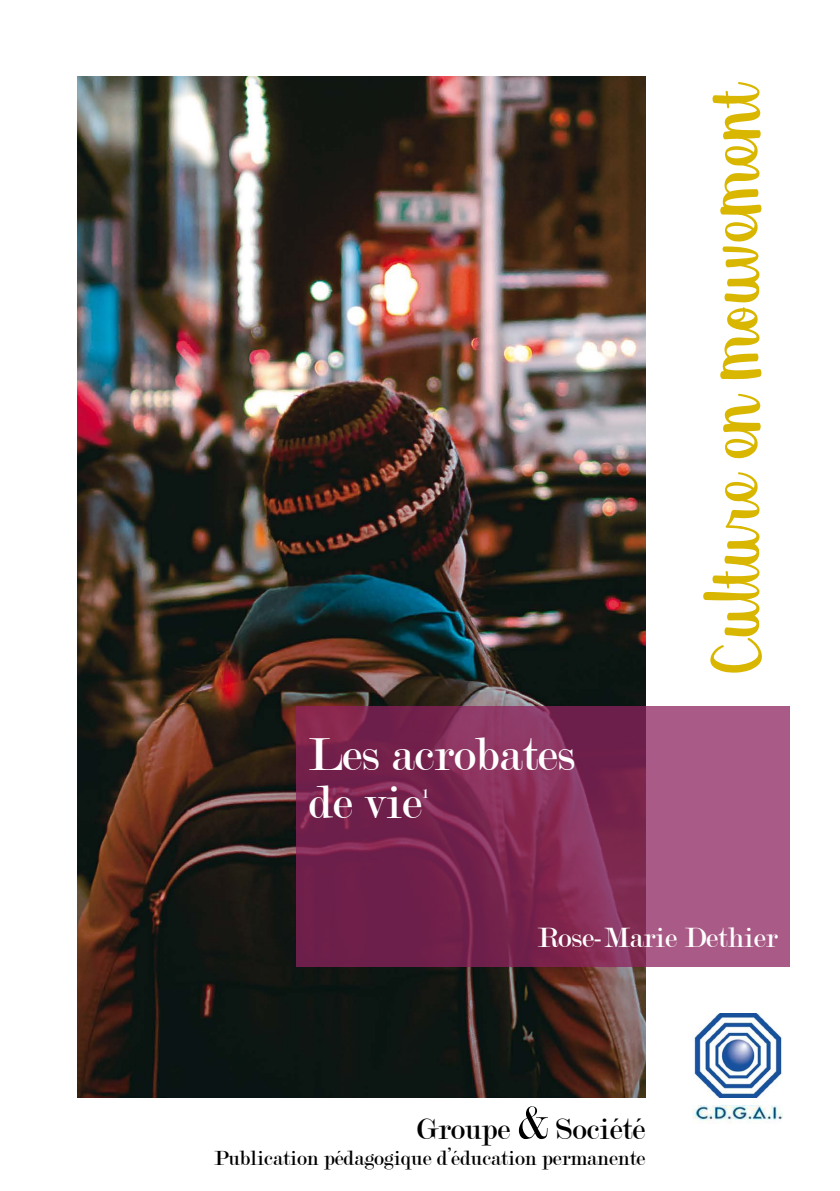
<style>
.page{position:relative;width:840px;height:1191px;background:#fff}
.page>*{position:absolute;margin:0;border:0;box-sizing:border-box;transform-origin:0 0}
.t1{font:110px "Georgina";color:#d9b700}
.t2{font:49.6px/48.4px "Modern";color:#fff}
.t3{font:32px "Modern";color:#000}
.t4{font:30px "Modern";color:#fff}
.t5{font:22px "Modern";color:#000}
.t6{font:14px "Modern";color:#fff}
.s1{font-size:50px}
</style>
<div class="page">
<img style="left:78px;top:77px;width:567px;height:1020px">
<svg style="left:296px;top:706px;width:493px;height:261px;background:#873560"></svg>
<img style="left:692px;top:1013px;width:90px;height:84px">
<img style="left:693px;top:1106px;width:89px;height:17px">
<h2 class="t2" style="left:308px;top:730px;width:268px">Les acrobates de vie</h2>
<p class="t6" style="left:422px;top:786px;width:8px">1</p>
<h1 class="t1" style="left:687px;top:675px;width:596px;rotate:-90deg">Culture en mouvement</h1>
<h3 class="t4" style="left:537px;top:922px;width:241px">Rose-Marie Dethier</h3>
<h3 class="t3" style="left:416px;top:1112px;width:230px">Groupe <span class="s1">&amp;</span> Société</h3>
<p class="t5" style="left:214px;top:1147px;width:432px">Publication pédagogique d’éducation permanente</p>
</div>
